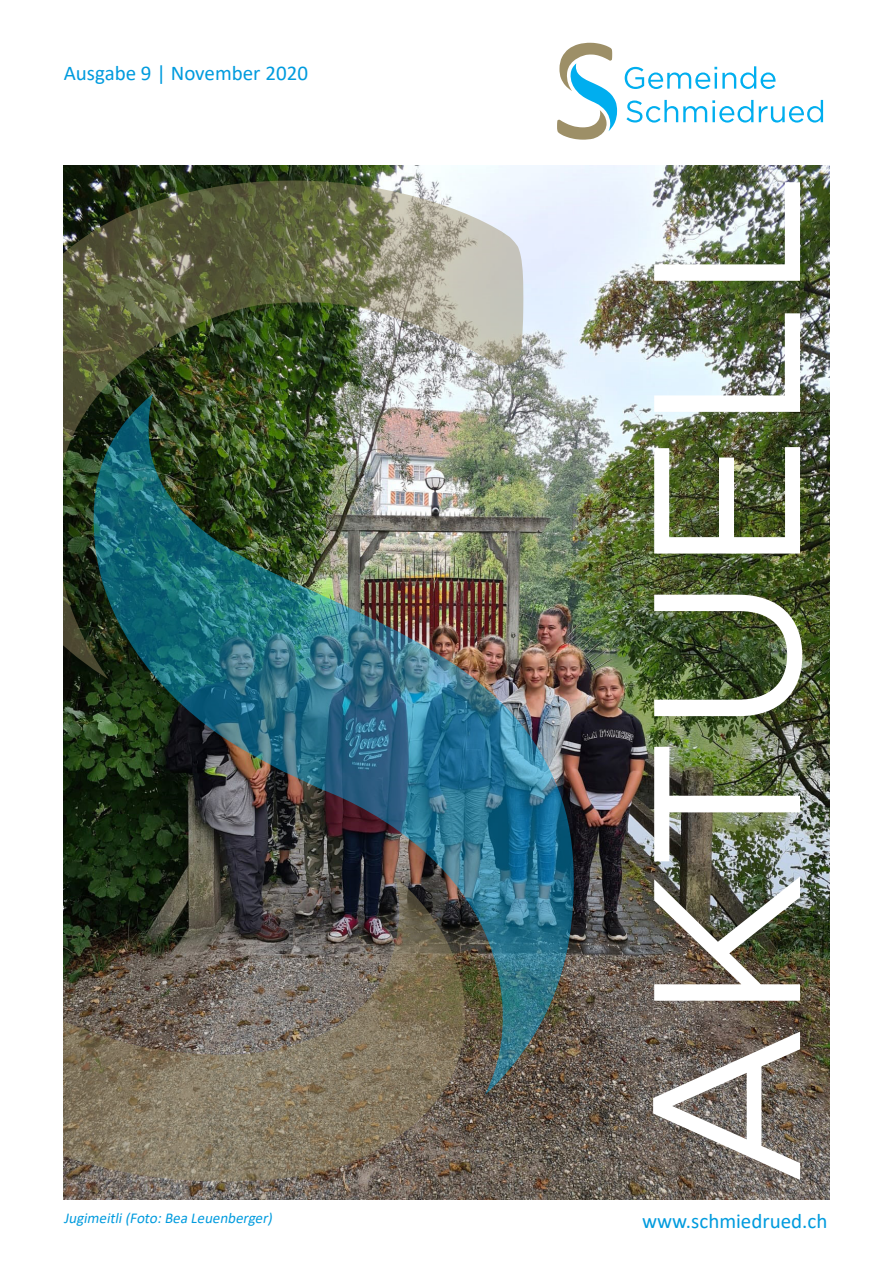
<style>
.page{position:relative;width:893px;height:1263px;background:#fff}
.page>*{position:absolute;margin:0;border:0;box-sizing:border-box;transform-origin:0 0}
.Absatzformat_1{font:208.35px "Gotham";letter-spacing:.01em;color:#fff}
.t1{font:21px "Calibri";color:#009bde}
.t2{font:italic 15px "Calibri";color:#009bde}
</style>
<div class="page">
<img style="left:64px;top:166px;width:765px;height:1033px">
<svg style="left:626px;top:100px;width:127px;height:23px"></svg>
<svg style="left:759px;top:100px;width:64px;height:23px"></svg>
<svg style="left:625px;top:66px;width:150px;height:23px"></svg>
<svg style="left:557px;top:43px;width:60px;height:97px"></svg>
<img style="left:64px;top:180px;width:459px;height:499px">
<img style="left:81px;top:394px;width:493px;height:701px">
<img style="left:64px;top:877px;width:408px;height:304px">
<p class="t1" style="left:64px;top:58px;width:246px">Ausgabe 9 | November 2020</p>
<p class="Absatzformat_1" style="left:593px;top:1188px;width:1017px;rotate:-90deg">AKTUELL</p>
<p class="t2" style="left:64px;top:1208px;width:213px">Jugimeitli(Foto:Bea Leuenberger)</p>
<p class="t1" style="left:642px;top:1206px;width:187px">www.schmiedrued.ch</p>
</div>
